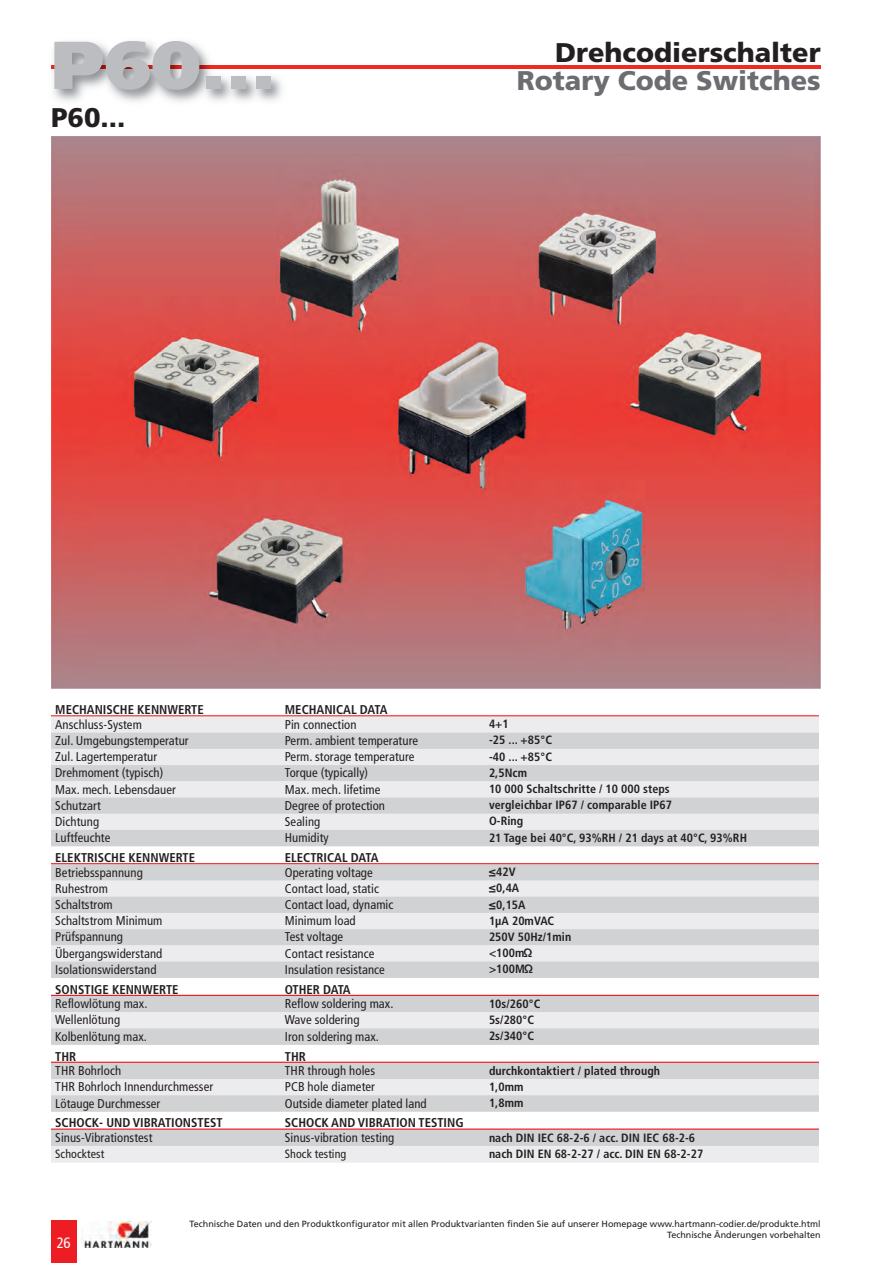
<style>
.page{position:relative;width:893px;height:1263px;background:#fff}
.page>*{position:absolute;margin:0;border:0;box-sizing:border-box;transform-origin:0 0}
.t1{font:900 67.5px "Frutiger LT";color:#bcbdc0}
.t2{font:900 27px "Frutiger LT";color:#231f20}
.t3{font:900 27px "Frutiger LT";color:#6c6d70}
.t4{font:condensed 15px "Frutiger LT";color:#fff}
.t5{font:condensed 12.75px "Frutiger LT";letter-spacing:.005em;color:#231f20}
.t6{font:700 condensed 12.75px "Frutiger LT";color:#231f20}
.t7{font:700 condensed 12.75px "Frutiger LT";letter-spacing:-.035em;color:#231f20}
.t8{font:700 condensed 12px "Frutiger LT";letter-spacing:.005em;color:#231f20}
.t9{font:condensed 12px "Frutiger LT";letter-spacing:.005em;color:#231f20}
.t10{font:9px/10.8px "Frutiger LT";color:#231f20;text-align:right}
</style>
<div class="page">
<div style="left:51px;top:1220px;width:26px;height:43px;background:#ee1d23"></div>
<img style="left:82px;top:1222px;width:69px;height:26px">
<img style="left:51px;top:136px;width:770px;height:553px">
<img style="left:92px;top:157px;width:695px;height:508px">
<hr style="left:51px;top:715px;width:768px;height:2px;background:#ee1d23">
<div style="left:51px;top:716px;width:768px;height:17px;background:#ececee"></div>
<div style="left:51px;top:733px;width:768px;height:16px;background:#d1d2d4"></div>
<div style="left:51px;top:749px;width:768px;height:16px;background:#ececee"></div>
<div style="left:51px;top:765px;width:768px;height:16px;background:#d1d2d4"></div>
<div style="left:51px;top:781px;width:768px;height:17px;background:#ececee"></div>
<div style="left:51px;top:797px;width:768px;height:17px;background:#d1d2d4"></div>
<div style="left:51px;top:814px;width:768px;height:16px;background:#ececee"></div>
<div style="left:51px;top:830px;width:768px;height:16px;background:#d1d2d4"></div>
<hr style="left:51px;top:863px;width:768px;height:2px;background:#ee1d23">
<div style="left:51px;top:864px;width:768px;height:17px;background:#d1d2d4"></div>
<div style="left:51px;top:880px;width:768px;height:17px;background:#ececee"></div>
<div style="left:51px;top:897px;width:768px;height:16px;background:#d1d2d4"></div>
<div style="left:51px;top:913px;width:768px;height:16px;background:#ececee"></div>
<div style="left:51px;top:929px;width:768px;height:17px;background:#d1d2d4"></div>
<div style="left:51px;top:945px;width:768px;height:17px;background:#ececee"></div>
<div style="left:51px;top:961px;width:768px;height:17px;background:#d1d2d4"></div>
<hr style="left:51px;top:995px;width:768px;height:1px;background:#ee1d23">
<div style="left:51px;top:996px;width:768px;height:16px;background:#d1d2d4"></div>
<div style="left:51px;top:1012px;width:768px;height:17px;background:#ececee"></div>
<div style="left:51px;top:1028px;width:768px;height:17px;background:#d1d2d4"></div>
<hr style="left:51px;top:1062px;width:768px;height:1px;background:#ee1d23">
<div style="left:51px;top:1063px;width:768px;height:16px;background:#d1d2d4"></div>
<div style="left:51px;top:1079px;width:768px;height:16px;background:#ececee"></div>
<div style="left:51px;top:1095px;width:768px;height:17px;background:#d1d2d4"></div>
<hr style="left:51px;top:1128px;width:768px;height:2px;background:#ee1d23">
<div style="left:51px;top:1130px;width:768px;height:16px;background:#d1d2d4"></div>
<div style="left:51px;top:1146px;width:768px;height:17px;background:#ececee"></div>
<img style="left:51px;top:41px;width:770px;height:61px">
<img style="left:51px;top:65px;width:770px;height:3px">
<h1 class="t1" style="left:51px;top:38px;width:226px">P60...</h1>
<h2 class="t2" style="left:555px;top:41px;width:267px">Drehcodierschalter</h2>
<h2 class="t3" style="left:517px;top:70px;width:305px">Rotary Code Switches</h2>
<h2 class="t2" style="left:51px;top:107px;width:76px">P60...</h2>
<p class="t6" style="left:55px;top:705px;width:150px">MECHANISCHE KENNWERTE</p>
<p class="t6" style="left:285px;top:705px;width:104px">MECHANICAL DATA</p>
<p class="t5" style="left:55px;top:719px;width:88px">Anschluss-System</p>
<p class="t5" style="left:285px;top:719px;width:73px">Pin connection</p>
<p class="t8" style="left:489px;top:719px;width:21px">4+1</p>
<p class="t5" style="left:55px;top:735px;width:135px">Zul. Umgebungstemperatur</p>
<p class="t5" style="left:285px;top:735px;width:135px">Perm. ambient temperature</p>
<p class="t8" style="left:489px;top:735px;width:65px">-25 ... +85°C</p>
<p class="t5" style="left:55px;top:751px;width:104px">Zul. Lagertemperatur</p>
<p class="t5" style="left:285px;top:751px;width:131px">Perm. storage temperature</p>
<p class="t8" style="left:489px;top:752px;width:65px">-40 ... +85°C</p>
<p class="t5" style="left:55px;top:768px;width:109px">Drehmoment (typisch)</p>
<p class="t5" style="left:285px;top:768px;width:85px">Torque (typically)</p>
<p class="t8" style="left:489px;top:768px;width:40px">2,5Ncm</p>
<p class="t5" style="left:55px;top:784px;width:122px">Max. mech. Lebensdauer</p>
<p class="t5" style="left:285px;top:784px;width:97px">Max. mech. lifetime</p>
<p class="t8" style="left:489px;top:784px;width:182px">10 000 Schaltschritte / 10 000 steps</p>
<p class="t5" style="left:55px;top:800px;width:47px">Schutzart</p>
<p class="t5" style="left:285px;top:800px;width:102px">Degree of protection</p>
<p class="t8" style="left:489px;top:800px;width:184px">vergleichbar IP67 / comparable IP67</p>
<p class="t5" style="left:55px;top:816px;width:45px">Dichtung</p>
<p class="t5" style="left:285px;top:816px;width:37px">Sealing</p>
<p class="t8" style="left:489px;top:816px;width:36px">O-Ring</p>
<p class="t5" style="left:55px;top:832px;width:57px">Luftfeuchte</p>
<p class="t5" style="left:285px;top:832px;width:45px">Humidity</p>
<p class="t8" style="left:489px;top:833px;width:259px">21 Tage bei 40°C, 93%RH / 21 days at 40°C, 93%RH</p>
<p class="t6" style="left:55px;top:852px;width:141px">ELEKTRISCHE KENNWERTE</p>
<p class="t6" style="left:285px;top:852px;width:95px">ELECTRICAL DATA</p>
<p class="t5" style="left:55px;top:867px;width:89px">Betriebsspannung</p>
<p class="t5" style="left:285px;top:867px;width:89px">Operating voltage</p>
<p class="t8" style="left:489px;top:867px;width:28px">≤42V</p>
<p class="t5" style="left:55px;top:883px;width:54px">Ruhestrom</p>
<p class="t5" style="left:285px;top:883px;width:96px">Contact load, static</p>
<p class="t8" style="left:489px;top:883px;width:32px">≤0,4A</p>
<p class="t5" style="left:55px;top:899px;width:59px">Schaltstrom</p>
<p class="t5" style="left:285px;top:899px;width:110px">Contact load, dynamic</p>
<p class="t8" style="left:489px;top:899px;width:38px">≤0,15A</p>
<p class="t5" style="left:55px;top:916px;width:109px">Schaltstrom Minimum</p>
<p class="t5" style="left:285px;top:916px;width:72px">Minimum load</p>
<p class="t8" style="left:489px;top:916px;width:67px">1µA 20mVAC</p>
<p class="t5" style="left:55px;top:932px;width:69px">Prüfspannung</p>
<p class="t5" style="left:285px;top:932px;width:60px">Test voltage</p>
<p class="t8" style="left:489px;top:932px;width:84px">250V 50Hz/1min</p>
<p class="t5" style="left:55px;top:948px;width:109px">Übergangswiderstand</p>
<p class="t5" style="left:285px;top:948px;width:91px">Contact resistance</p>
<p class="t8" style="left:489px;top:948px;width:46px">&lt;100mΩ</p>
<p class="t5" style="left:55px;top:964px;width:103px">Isolationswiderstand</p>
<p class="t5" style="left:285px;top:964px;width:101px">Insulation resistance</p>
<p class="t8" style="left:489px;top:964px;width:47px">&gt;100MΩ</p>
<p class="t6" style="left:55px;top:984px;width:125px">SONSTIGE KENNWERTE</p>
<p class="t7" style="left:285px;top:984px;width:67px">OTHER DATA</p>
<p class="t5" style="left:55px;top:999px;width:94px">Reflowlötung max.</p>
<p class="t5" style="left:285px;top:999px;width:110px">Reflow soldering max.</p>
<p class="t8" style="left:489px;top:999px;width:53px">10s/260°C</p>
<p class="t5" style="left:55px;top:1015px;width:66px">Wellenlötung</p>
<p class="t5" style="left:285px;top:1015px;width:76px">Wave soldering</p>
<p class="t8" style="left:489px;top:1015px;width:47px">5s/280°C</p>
<p class="t5" style="left:55px;top:1031px;width:93px">Kolbenlötung max.</p>
<p class="t5" style="left:285px;top:1031px;width:96px">Iron soldering max.</p>
<p class="t8" style="left:489px;top:1031px;width:47px">2s/340°C</p>
<p class="t6" style="left:55px;top:1051px;width:23px">THR</p>
<p class="t6" style="left:285px;top:1051px;width:23px">THR</p>
<p class="t5" style="left:55px;top:1065px;width:67px">THR Bohrloch</p>
<p class="t5" style="left:285px;top:1065px;width:92px">THR through holes</p>
<p class="t8" style="left:489px;top:1066px;width:173px">durchkontaktiert / plated through</p>
<p class="t5" style="left:55px;top:1082px;width:159px">THR Bohrloch Innendurchmesser</p>
<p class="t5" style="left:285px;top:1082px;width:92px">PCB hole diameter</p>
<p class="t8" style="left:489px;top:1082px;width:36px">1,0mm</p>
<p class="t5" style="left:55px;top:1098px;width:107px">Lötauge Durchmesser</p>
<p class="t5" style="left:285px;top:1098px;width:143px">Outside diameter plated land</p>
<p class="t8" style="left:489px;top:1098px;width:36px">1,8mm</p>
<p class="t6" style="left:55px;top:1118px;width:169px">SCHOCK- UND VIBRATIONSTEST</p>
<p class="t6" style="left:285px;top:1118px;width:180px">SCHOCK AND VIBRATION TESTING</p>
<p class="t5" style="left:55px;top:1132px;width:99px">Sinus-Vibrationstest</p>
<p class="t5" style="left:285px;top:1132px;width:111px">Sinus-vibration testing</p>
<p class="t8" style="left:489px;top:1132px;width:208px">nach DIN IEC 68-2-6 / acc. DIN IEC 68-2-6</p>
<p class="t9" style="left:55px;top:1149px;width:50px">Schocktest</p>
<p class="t9" style="left:285px;top:1149px;width:63px">Shock testing</p>
<p class="t8" style="left:489px;top:1149px;width:216px">nach DIN EN 68-2-27 / acc. DIN EN 68-2-27</p>
<p class="t4" style="left:57px;top:1237px;width:15px">26</p>
<p class="t10" style="left:190px;top:1219px;width:633px">Technische Daten und den Produktkonfigurator mit allen Produktvarianten finden Sie auf unserer Homepage www.hartmann-codier.de/produkte.html<br>Technische Änderungen vorbehalten</p>
</div>
